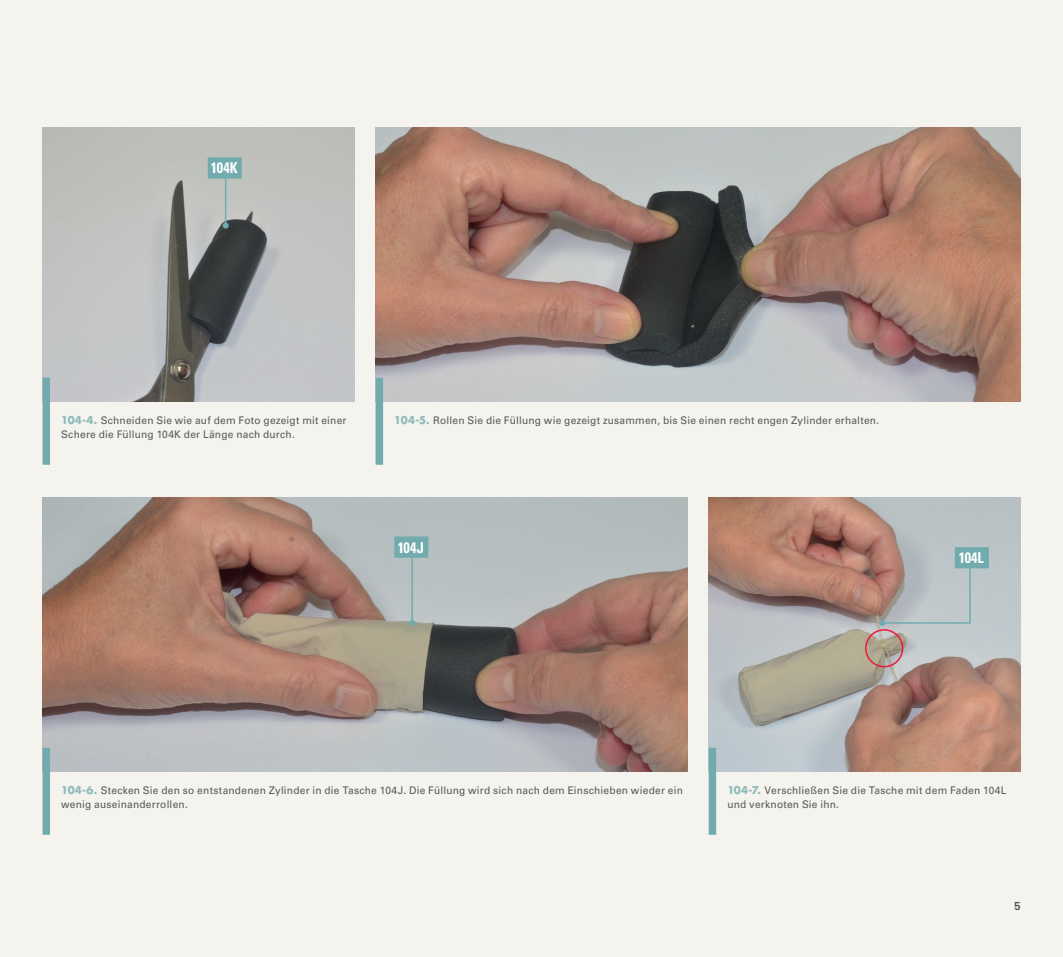
<style>
.page{position:relative;width:1063px;height:957px;background:#f4f3ed}
.page>*{position:absolute;margin:0;border:0;box-sizing:border-box;transform-origin:0 0}
.MONTAGGIO_step_codic{font:700 condensed 15px "Univers LT Std";color:#fff;scale:.95 1}
.t1{font:12px "Coolvetica Rg";color:#57585a}
.MONTAGGIO_DIDA{font:10.5px/13.5px "Univers LT Std";letter-spacing:.02em;color:#57585a}
.s1{font-family:"Futura Std";font-weight:700;color:#8ebabc}
</style>
<div class="page">
<img style="left:376px;top:128px;width:644px;height:274px">
<img style="left:43px;top:497px;width:644px;height:275px">
<img style="left:43px;top:128px;width:311px;height:274px">
<img style="left:709px;top:497px;width:311px;height:275px">
<div style="left:865px;top:629px;width:38px;height:38px;border:2px solid #ed1a3a;border-radius:50%"></div>
<div style="left:376px;top:378px;width:7px;height:87px;background:#72abae"></div>
<div style="left:43px;top:747px;width:7px;height:88px;background:#72abae"></div>
<div style="left:43px;top:378px;width:7px;height:87px;background:#72abae"></div>
<div style="left:709px;top:747px;width:7px;height:88px;background:#72abae"></div>
<hr style="left:225px;top:174px;width:1px;height:52px;background:#72abae">
<svg style="left:223px;top:223px;width:6px;height:6px"></svg>
<hr style="left:411px;top:553px;width:2px;height:70px;background:#72abae">
<svg style="left:409px;top:620px;width:6px;height:6px"></svg>
<svg style="left:208px;top:157px;width:34px;height:22px"></svg>
<svg style="left:394px;top:536px;width:34px;height:22px"></svg>
<svg style="left:879px;top:547px;width:110px;height:79px;background:#b0b4b4"></svg>
<p class="MONTAGGIO_step_codic" style="left:211px;top:159px;width:30px">104K</p>
<p class="MONTAGGIO_DIDA" style="left:61px;top:414px;width:287px"><span class="s1">104-4.</span> Schneiden Sie wie auf dem Foto gezeigt mit einer<br>Schere die Füllung 104K der Länge nach durch.</p>
<p class="MONTAGGIO_DIDA" style="left:394px;top:414px;width:486px"><span class="s1">104-5.</span> Rollen Sie die Füllung wie gezeigt zusammen, bis Sie einen recht engen Zylinder erhalten.</p>
<p class="MONTAGGIO_step_codic" style="left:398px;top:538px;width:29px">104J</p>
<p class="MONTAGGIO_step_codic" style="left:959px;top:548px;width:28px">104L</p>
<p class="MONTAGGIO_DIDA" style="left:61px;top:784px;width:623px"><span class="s1">104-6.</span> Stecken Sie den so entstandenen Zylinder in die Tasche 104J. Die Füllung wird sich nach dem Einschieben wieder ein wenig auseinanderrollen.</p>
<p class="MONTAGGIO_DIDA" style="left:727px;top:784px;width:281px"><span class="s1">104-7.</span> Verschließen Sie die Tasche mit dem Faden 104L und verknoten Sie ihn.</p>
<p class="t1" style="left:1015px;top:898px;width:7px">5</p>
</div>
